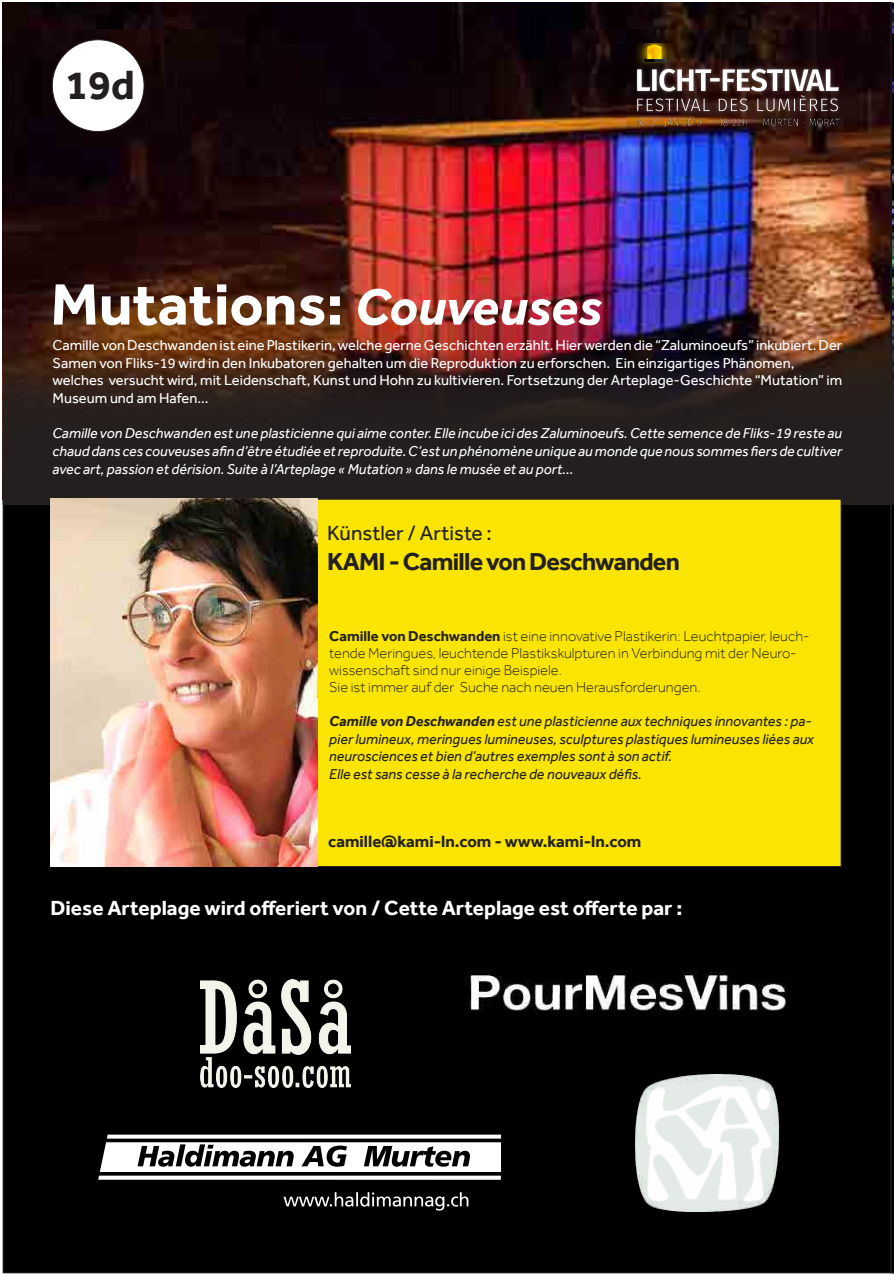
<style>
.page{position:relative;width:894px;height:1276px;background:#fff}
.page>*{position:absolute;margin:0;border:0;box-sizing:border-box;transform-origin:0 0}
.t1{font:700 60.2px "Effra";color:#fff}
.t2{font:700 42px "Effra";color:#241f1f}
.t3{font:700 25.2px "Effra";letter-spacing:-.03em;color:#241f1f}
.t4{font:700 21px "Effra";color:#fff}
.t5{font:21px "Effra";color:#241f1f}
.t6{font:700 16.8px "Effra";color:#241f1f}
.t7{font:14.7px/17.6px "Effra";color:#fff}
.t8{font:italic 14.7px/17.6px "Effra";color:#fff;text-align:justify}
.t9{font:italic 14.7px/17.6px "Effra";color:#241f1f}
.t10{font:300 14.7px/16.8px "Effra";color:#241f1f}
.s1{font-style:italic;font-size:52.5px}
.s2{font-weight:700}
</style>
<div class="page">
<div style="left:3px;top:3px;width:888px;height:1270px;background:#000"></div>
<img style="left:3px;top:3px;width:888px;height:350px">
<div style="left:52px;top:40px;width:92px;height:92px;background:#fff;border-radius:50%"></div>
<svg style="left:5px;top:355px;width:884px;height:148px;fill:#241f1e"></svg>
<div style="left:54px;top:499px;width:787px;height:367px;background:#f9e501"></div>
<img style="left:636px;top:43px;width:203px;height:92px">
<img style="left:635px;top:1074px;width:145px;height:138px">
<img style="left:465px;top:971px;width:321px;height:40px">
<img style="left:200px;top:979px;width:151px;height:108px">
<svg style="left:891px;top:3px;width:3px;height:1270px"></svg>
<img style="left:51px;top:499px;width:266px;height:367px">
<svg style="left:283px;top:1192px;width:185px;height:18px"></svg>
<svg style="left:98px;top:1135px;width:403px;height:45px"></svg>
<h2 class="t2" style="left:65px;top:68px;width:71px">19d</h2>
<h1 class="t1" style="left:51px;top:279px;width:553px">Mutations: <span class="s1">Couveuses</span></h1>
<p class="t7" style="left:53px;top:336px;width:791px">Camille von Deschwanden ist eine Plastikerin, welche gerne Geschichten erzählt. Hier werden die “Zaluminoeufs” inkubiert. Der Samen von Fliks-19 wird in den Inkubatoren gehalten um die Reproduktion zu erforschen. Ein einzigartiges Phänomen, welches versucht wird, mit Leidenschaft, Kunst und Hohn zu kultivieren. Fortsetzung der Arteplage-Geschichte “Mutation” im Museum und am Hafen...</p>
<p class="t8" style="left:53px;top:425px;width:791px">Camille von Deschwanden est une plasticienne qui aime conter. Elle incube ici des Zaluminoeufs. Cette semence de Fliks-19 reste au chaud dans ces couveuses afin d’être étudiée et reproduite. C’est un phénomène unique au monde que nous sommes fiers de cultiver avec art, passion et dérision. Suite à l’Arteplage « Mutation » dans le musée et au port...</p>
<h3 class="t5" style="left:327px;top:521px;width:166px">Künstler / Artiste :</h3>
<h3 class="t3" style="left:327px;top:546px;width:354px">KAMI - Camille von Deschwanden</h3>
<p class="t10" style="left:329px;top:628px;width:482px"><span class="s2">Camille von Deschwanden</span> ist eine innovative Plastikerin: Leuchtpapier, leuch&shy;tende Meringues, leuchtende Plastikskulpturen in Verbindung mit der Neuro&shy;wissenschaft sind nur einige Beispiele.<br>Sie ist immer auf der Suche nach neuen Herausforderungen.</p>
<p class="t9" style="left:329px;top:712px;width:486px"><span class="s2">Camille von Deschwanden</span> est une plasticienne aux techniques innovantes : pa&shy;pier lumineux, meringues lumineuses, sculptures plastiques lumineuses liées aux neurosciences et bien d’autres exemples sont à son actif.<br>Elle est sans cesse à la recherche de nouveaux défis.</p>
<p class="t6" style="left:328px;top:835px;width:315px">camille@kami-ln.com - www.kami-ln.com</p>
<h3 class="t4" style="left:51px;top:895px;width:633px">Diese Arteplage wird offeriert von / Cette Arteplage est offerte par :</h3>
</div>
